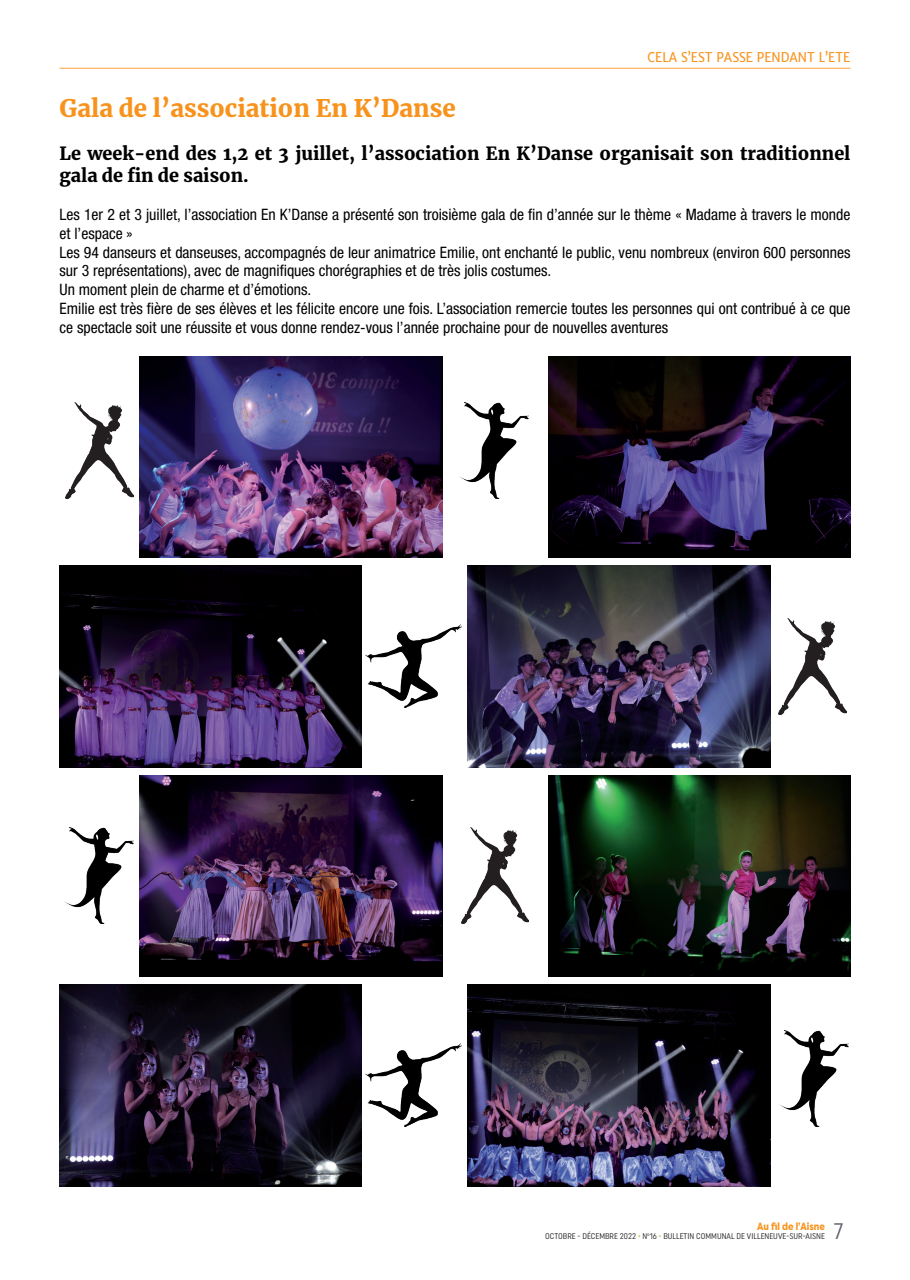
<style>
.page{position:relative;width:910px;height:1280px;background:#fff}
.page>*{position:absolute;margin:0;border:0;box-sizing:border-box;transform-origin:0 0}
.t1{font:900 24px "Merriweather";color:#f7931d}
.t2{font:22.5px "Uniform Condensed";color:#5d6067}
.t3{font:900 18px/21.6px "Merriweather";color:#000001}
.t4{font:condensed 15.75px/18.9px "Helvetica Neue LT Std";color:#000001}
.t5{font:13.5px "Merriweather Sans";color:#f7931d;scale:.9 1}
.t6{font:800 10.5px "Filson Pro";color:#f7931d;scale:.85 1}
.t7{font:8.25px "Uniform Condensed";color:#231f20}
.s1{color:#a6ce39}
</style>
<div class="page">
<hr style="left:60px;top:68px;width:790px;height:1px;background:#faab55">
<img style="left:140px;top:356px;width:302px;height:202px">
<img style="left:60px;top:566px;width:302px;height:201px">
<img style="left:140px;top:775px;width:302px;height:202px">
<img style="left:60px;top:984px;width:302px;height:202px">
<img style="left:548px;top:356px;width:302px;height:202px">
<img style="left:468px;top:566px;width:302px;height:201px">
<img style="left:548px;top:775px;width:302px;height:202px">
<img style="left:468px;top:984px;width:302px;height:202px">
<img style="left:66px;top:403px;width:68px;height:96px">
<img style="left:778px;top:618px;width:68px;height:96px">
<img style="left:461px;top:828px;width:68px;height:96px">
<img style="left:459px;top:403px;width:70px;height:96px">
<img style="left:366px;top:624px;width:96px;height:83px">
<img style="left:64px;top:828px;width:70px;height:96px">
<img style="left:365px;top:1043px;width:96px;height:84px">
<img style="left:779px;top:1031px;width:70px;height:96px">
<p class="t5" style="left:647px;top:48px;width:227px">CELA S’EST PASSE PENDANT L’ETE</p>
<h1 class="t1" style="left:60px;top:92px;width:398px">Gala de l’association En K’Danse</h1>
<p class="t3" style="left:60px;top:142px;width:792px">Le week-end des 1,2 et 3 juillet, l’association En K’Danse organisait son traditionnel gala de fin de saison.</p>
<p class="t4" style="left:60px;top:205px;width:793px">Les 1er 2 et 3 juillet, l’association En K’Danse a présenté son troisième gala de fin d’année sur le thème « Madame à travers le monde et l’espace »<br>Les 94 danseurs et danseuses, accompagnés de leur animatrice Emilie, ont enchanté le public, venu nombreux (environ 600 personnes sur 3 représentations), avec de magnifiques chorégraphies et de très jolis costumes.<br>Un moment plein de charme et d’émotions.<br>Emilie est très fière de ses élèves et les félicite encore une fois. L’association remercie toutes les personnes qui ont contribué à ce que ce spectacle soit une réussite et vous donne rendez-vous l’année prochaine pour de nouvelles aventures</p>
<p class="t6" style="left:757px;top:1220px;width:81px">Au fil de l’Aisne</p>
<p class="t7" style="left:545px;top:1231px;width:211px">OCTOBRE - DÉCEMBRE 2022 <span class="s1">•</span> N <sup>O</sup>16 <span class="s1">•</span> BULLETIN COMMUNAL DE VILLENEU</p>
<p class="t7" style="left:778px;top:1231px;width:44px">VE-SUR-AI SNE</p>
<h2 class="t2" style="left:833px;top:1218px;width:12px">7</h2>
</div>
